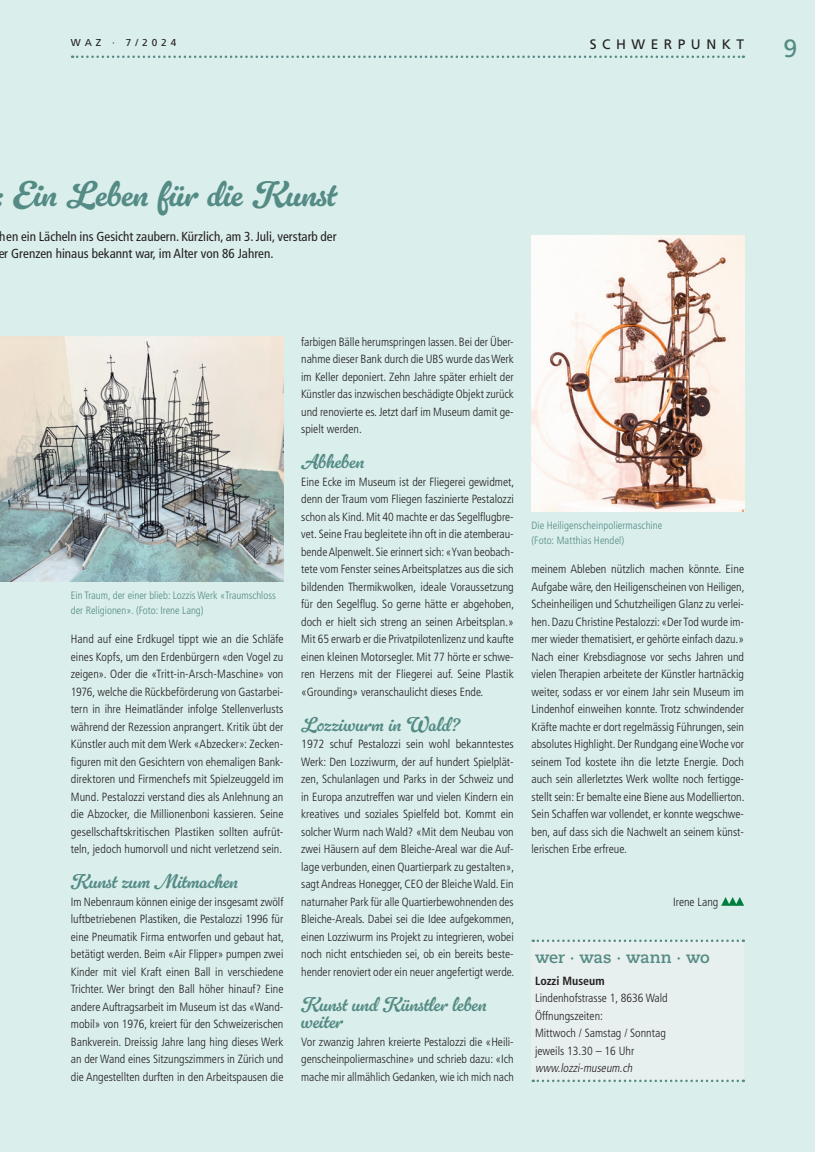
<style>
.page{position:relative;width:815px;height:1152px;background:#daeeec}
.page>*{position:absolute;margin:0;border:0;box-sizing:border-box;transform-origin:0 0}
.t1{font:35.62px "Gelato Fresco Variable Slim";color:#548b84}
.t2{font:25px "Frutiger LT Std";color:#548b84}
.t3{font:20px/17.5px "Gelato Fresco Variable Slim";color:#548b84}
.t4{font:700 16.25px "Caecilia";letter-spacing:-.01em;color:#548b84}
.t5{font:13.75px "Frutiger LT Std";letter-spacing:.4em;color:#231f20}
.t6{font:condensed 13.12px/17.5px "Frutiger LT Std";color:#231f20}
.t7{font:300 condensed 11.88px/17.5px "Frutiger LT Std";color:#231f20;text-align:justify}
.t8{font:italic 300 condensed 11.88px "Frutiger LT Std";color:#231f20}
.t9{font:700 condensed 11.88px "Frutiger LT Std";color:#231f20}
.t10{font:300 condensed 10.62px/15px "Frutiger LT Std";color:#548b84}
.t11{font:10px "Frutiger LT Std";letter-spacing:.4em;color:#231f20}
</style>
<div class="page">
<svg style="left:72px;top:56px;width:672px;height:2px"></svg>
<div style="left:531px;top:940px;width:213px;height:141px;background:#e8f0ef"></div>
<svg style="left:533px;top:939px;width:211px;height:3px"></svg>
<svg style="left:533px;top:1079px;width:211px;height:3px"></svg>
<img style="left:0;top:337px;width:283px;height:245px">
<img style="left:531px;top:235px;width:213px;height:276px">
<svg style="left:721px;top:897px;width:23px;height:8px"></svg>
<p class="t11" style="left:71px;top:37px;width:107px">WAZ · 7/2024</p>
<p class="t5" style="left:590px;top:36px;width:156px">SCHWERPUNKT</p>
<h2 class="t2" style="left:783px;top:33px;width:15px">9</h2>
<h1 class="t1" style="left:13px;top:174px;width:325px">Ein Leben für die Kunst</h1>
<p class="t6" style="left:-2px;top:227px;width:340px">hen ein Lächeln ins Gesicht zaubern. Kürzlich, am 3. Juli, verstarb der er Grenzen hinaus bekannt war, im Alter von 86 Jahren.</p>
<p class="t10" style="left:71px;top:588px;width:207px">Ein Traum, der einer blieb: Lozzis Werk «Traumschloss der Religionen». (Foto: Irene Lang)</p>
<p class="t7" style="left:71px;top:630px;width:214px">Hand auf eine Erdkugel tippt wie an die Schläfe eines Kopfs, um den Erdenbürgern «den Vogel zu zeigen». Oder die «Tritt-in-Arsch-Maschine» von 1976, welche die Rückbeförderung von Gastarbei&shy;tern in ihre Heimatländer infolge Stellenverlusts während der Rezession anprangert. Kritik übt der Künstler auch mit dem Werk «Abzecker»: Zecken&shy;figuren mit den Gesichtern von ehemaligen Bank&shy;direktoren und Firmenchefs mit Spielzeuggeld im Mund. Pestalozzi verstand dies als Anlehnung an die Abzocker, die Millionenboni kassieren. Seine gesellschaftskritischen Plastiken sollten aufrüt&shy;teln, jedoch humorvoll und nicht verletzend sein.</p>
<h3 class="t3" style="left:71px;top:873px;width:169px">Kunst zum Mitmachen</h3>
<p class="t7" style="left:71px;top:893px;width:215px">Im Nebenraum können einige der insgesamt zwölf luftbetriebenen Plastiken, die Pestalozzi 1996 für eine Pneumatik Firma entworfen und gebaut hat, betätigt werden. Beim «Air Flipper» pumpen zwei Kinder mit viel Kraft einen Ball in verschiedene Trichter. Wer bringt den Ball höher hinauf? Eine andere Auftragsarbeit im Museum ist das «Wand&shy;mobil» von 1976, kreiert für den Schweizerischen Bankverein. Dreissig Jahre lang hing dieses Werk an der Wand eines Sitzungszimmers in Zürich und die Angestellten durften in den Arbeitspausen die</p>
<p class="t7" style="left:301px;top:333px;width:214px">farbigen Bälle herumspringen lassen. Bei der Über&shy;nahme dieser Bank durch die UBS wurde das Werk im Keller deponiert. Zehn Jahre später erhielt der Künstler das inzwischen beschädigte Objekt zurück und renovierte es. Jetzt darf im Museum damit ge&shy;spielt werden.</p>
<h3 class="t3" style="left:301px;top:453px;width:65px">Abheben</h3>
<p class="t7" style="left:301px;top:473px;width:215px">Eine Ecke im Museum ist der Fliegerei gewidmet, denn der Traum vom Fliegen faszinierte Pestalozzi schon als Kind. Mit 40 machte er das Segelflugbre&shy;vet. Seine Frau begleitete ihn oft in die atemberau&shy;bende Alpenwelt. Sie erinnert sich: «Yvan beobach&shy;tete vom Fenster seines Arbeitsplatzes aus die sich bildenden Thermikwolken, ideale Voraussetzung für den Segelflug. So gerne hätte er abgehoben, doch er hielt sich streng an seinen Arbeitsplan.» Mit 65 erwarb er die Privatpilotenlizenz und kaufte einen kleinen Motorsegler. Mit 77 hörte er schwe&shy;ren Herzens mit der Fliegerei auf. Seine Plastik «Grounding» veranschaulicht dieses Ende.</p>
<h3 class="t3" style="left:301px;top:716px;width:160px">Lozziwurm in Wald?</h3>
<p class="t7" style="left:301px;top:735px;width:215px">1972 schuf Pestalozzi sein wohl bekanntestes Werk: Den Lozziwurm, der auf hundert Spielplät&shy;zen, Schulanlagen und Parks in der Schweiz und in Europa anzutreffen war und vielen Kindern ein kreatives und soziales Spielfeld bot. Kommt ein solcher Wurm nach Wald? «Mit dem Neubau von zwei Häusern auf dem Bleiche-Areal war die Auf&shy;lage verbunden, einen Quartierpark zu gestalten», sagt Andreas Honegger, CEO der Bleiche Wald. Ein naturnaher Park für alle Quartierbewohnenden des Bleiche-Areals. Dabei sei die Idee aufgekommen, einen Lozziwurm ins Projekt zu integrieren, wobei noch nicht entschieden sei, ob ein bereits beste&shy;hender renoviert oder ein neuer angefertigt werde.</p>
<h3 class="t3" style="left:301px;top:996px;width:187px">Kunst und Künstler leben weiter</h3>
<p class="t7" style="left:301px;top:1033px;width:214px">Vor zwanzig Jahren kreierte Pestalozzi die «Heili&shy;genscheinpoliermaschine» und schrieb dazu: «Ich mache mir allmählich Gedanken, wie ich mich nach</p>
<p class="t10" style="left:531px;top:518px;width:132px">Die Heiligenscheinpoliermaschine (Foto: Matthias Hendel)</p>
<p class="t7" style="left:531px;top:560px;width:215px">meinem Ableben nützlich machen könnte. Eine Aufgabe wäre, den Heiligenscheinen von Heiligen, Scheinheiligen und Schutzheiligen Glanz zu verlei&shy;hen. Dazu Christine Pestalozzi: «Der Tod wurde im&shy;mer wieder thematisiert, er gehörte einfach dazu.» Nach einer Krebsdiagnose vor sechs Jahren und vielen Therapien arbeitete der Künstler hartnäckig weiter, sodass er vor einem Jahr sein Museum im Lindenhof einweihen konnte. Trotz schwindender Kräfte machte er dort regelmässig Führungen, sein absolutes Highlight. Der Rundgang eine Woche vor seinem Tod kostete ihn die letzte Energie. Doch auch sein allerletztes Werk wollte noch fertigge&shy;stellt sein: Er bemalte eine Biene aus Modellierton.<br>Sein Schaffen war vollendet, er konnte wegschwe&shy;ben, auf dass sich die Nachwelt an seinem künst&shy;lerischen Erbe erfreue.</p>
<p class="t7" style="left:673px;top:893px;width:47px">Irene Lang</p>
<h3 class="t4" style="left:535px;top:948px;width:176px">wer · was · wann · wo</h3>
<p class="t9" style="left:535px;top:973px;width:71px">Lozzi Museum</p>
<p class="t7" style="left:535px;top:989px;width:134px;text-align:left">Lindenhofstrasse 1, 8636 Wald<br>Öffnungszeiten:<br>Mittwoch / Samstag / Sonntag jeweils 13.30 – 16 Uhr</p>
<p class="t8" style="left:535px;top:1061px;width:101px">www.lozzi-museum.ch</p>
</div>
